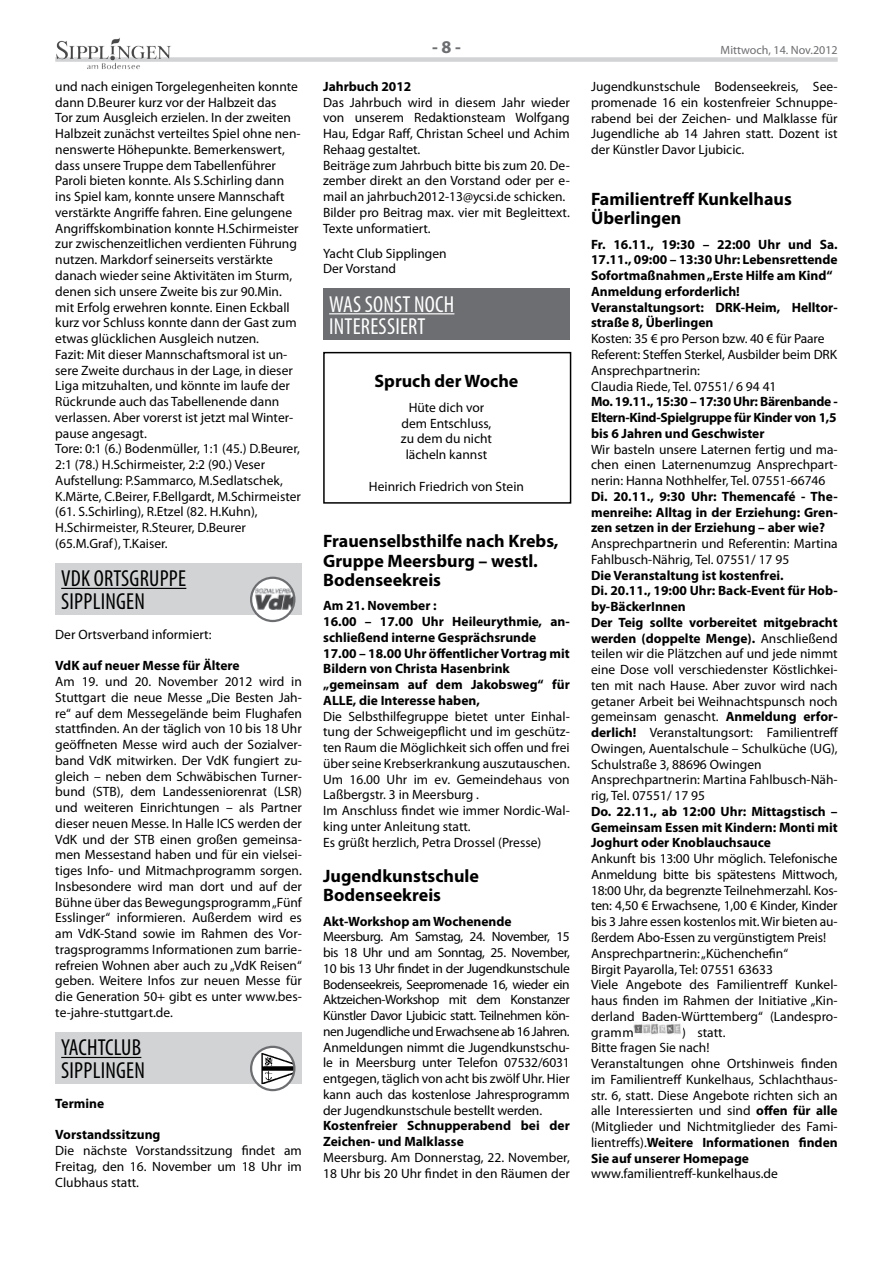
<style>
.page{position:relative;width:893px;height:1263px;background:#fff}
.page>*{position:absolute;margin:0;border:0;box-sizing:border-box;transform-origin:0 0}
.t1{font:condensed 23.25px/22.5px "Myriad Pro";letter-spacing:.01em;color:#000}
.t2{font:condensed 23.25px/22.5px "Myriad Pro";letter-spacing:.01em;color:#fff}
.t3{font:700 18px/19.5px "Myriad Pro";color:#000}
.t4{font:700 18px "Myriad Pro";color:#6d6e71}
.t5{font:13.5px/15.8px "Myriad Pro";color:#000}
.t6{font:700 13.5px/15.8px "Myriad Pro";color:#000}
.t7{font:12px "Myriad Pro";color:#6d6e71}
.s1{font-weight:700}
</style>
<div class="page">
<div style="left:55px;top:57px;width:783px;height:5px;background:#d1d3d4"></div>
<img style="left:56px;top:37px;width:64px;height:22px">
<div style="left:55px;top:563px;width:247px;height:51px;background:#d1d3d4"></div>
<hr style="left:61px;top:588px;width:125px;height:1px;background:#000">
<svg style="left:251px;top:578px;width:43px;height:43px"></svg>
<img style="left:254px;top:588px;width:40px;height:22px">
<div style="left:250px;top:577px;width:45px;height:45px;border:2px solid #6d6e71;border-radius:50%"></div>
<div style="left:55px;top:1032px;width:247px;height:51px;background:#d1d3d4"></div>
<hr style="left:61px;top:1057px;width:80px;height:1px;background:#000">
<svg style="left:251px;top:1047px;width:43px;height:43px"></svg>
<img style="left:261px;top:1053px;width:33px;height:31px">
<div style="left:250px;top:1046px;width:45px;height:45px;border:2px solid #6d6e71;border-radius:50%"></div>
<div style="left:323px;top:289px;width:247px;height:51px;background:#6d6e71"></div>
<hr style="left:329px;top:313px;width:125px;height:1px;background:#fff">
<div style="left:323px;top:352px;width:248px;height:152px;border:2px solid #000"></div>
<img style="left:634px;top:1023px;width:47px;height:12px">
<p class="t5" style="left:55px;top:78px;width:247px">und nach einigen Torgelegenheiten konnte dann D.Beurer kurz vor der Halbzeit das<br>Tor zum Ausgleich erzielen. In der zweiten Halbzeit zunächst verteiltes Spiel ohne nen&shy;nenswerte Höhepunkte. Bemerkenswert, dass unsere Truppe dem Tabellenführer Paroli bieten konnte. Als S.Schirling dann ins Spiel kam, konnte unsere Mannschaft verstärkte Angriffe fahren. Eine gelungene Angriffskombination konnte H.Schirmeister zur zwischenzeitlichen verdienten Führung nutzen. Markdorf seinerseits verstärkte danach wieder seine Aktivitäten im Sturm, denen sich unsere Zweite bis zur 90.Min. mit Erfolg erwehren konnte. Einen Eckball kurz vor Schluss konnte dann der Gast zum etwas glücklichen Ausgleich nutzen.<br>Fazit: Mit dieser Mannschaftsmoral ist un&shy;sere Zweite durchaus in der Lage, in dieser Liga mitzuhalten, und könnte im laufe der Rückrunde auch das Tabellenende dann verlassen. Aber vorerst ist jetzt mal Winter&shy;pause angesagt.<br>Tore: 0:1 (6.) Bodenmüller, 1:1 (45.) D.Beurer, 2:1 (78.) H.Schirmeister, 2:2 (90.) Veser Aufstellung: P.Sammarco, M.Sedlatschek, K.Märte, C.Beirer, F.Bellgardt, M.Schirmeister (61. S.Schirling), R.Etzel (82. H.Kuhn), H.Schirmeister, R.Steurer, D.Beurer (65.M.Graf), T.Kaiser.</p>
<h1 class="t1" style="left:61px;top:567px;width:126px">VDK ORTSGRUPPE<br>SIPPLINGEN</h1>
<p class="t5" style="left:55px;top:626px;width:158px">Der Ortsverband informiert:</p>
<p class="t6" style="left:55px;top:657px;width:186px">VdK auf neuer Messe für Ältere</p>
<p class="t5" style="left:55px;top:673px;width:248px;text-align:justify">Am 19. und 20. November 2012 wird in Stuttgart die neue Messe „Die Besten Jah&shy;re“ auf dem Messegelände beim Flughafen stattfinden. An der täglich von 10 bis 18 Uhr geöffneten Messe wird auch der Sozialver&shy;band VdK mitwirken. Der VdK fungiert zu&shy;gleich – neben dem Schwäbischen Turner&shy;bund (STB), dem Landesseniorenrat (LSR) und weiteren Einrichtungen – als Partner dieser neuen Messe. In Halle ICS werden der VdK und der STB einen großen gemeinsa&shy;men Messestand haben und für ein vielsei&shy;tiges Info- und Mitmachprogramm sorgen.<br>Insbesondere wird man dort und auf der Bühne über das Bewegungsprogramm „Fünf Esslinger“ informieren. Außerdem wird es am VdK-Stand sowie im Rahmen des Vor&shy;tragsprogramms Informationen zum barrie&shy;refreien Wohnen aber auch zu „VdK Reisen“ geben. Weitere Infos zur neuen Messe für die Generation 50+ gibt es unter www.bes&shy;te-jahre-stuttgart.de.</p>
<h1 class="t1" style="left:61px;top:1036px;width:85px">YACHTCLUB<br>SIPPLINGEN</h1>
<p class="t6" style="left:55px;top:1095px;width:50px">Termine</p>
<p class="t6" style="left:55px;top:1126px;width:107px">Vorstandssitzung</p>
<p class="t5" style="left:55px;top:1142px;width:248px;text-align:justify">Die nächste Vorstandssitzung findet am Freitag, den 16. November um 18 Uhr im Clubhaus statt.</p>
<h2 class="t4" style="left:432px;top:35px;width:30px">- 8 -</h2>
<p class="t7" style="left:720px;top:43px;width:119px">Mittwoch, 14. Nov.2012</p>
<p class="t6" style="left:323px;top:78px;width:90px">Jahrbuch 2012</p>
<p class="t5" style="left:323px;top:94px;width:248px">Das Jahrbuch wird in diesem Jahr wieder von unserem Redaktionsteam Wolfgang Hau, Edgar Raff, Christan Scheel und Achim Rehaag gestaltet.<br>Beiträge zum Jahrbuch bitte bis zum 20. De&shy;zember direkt an den Vorstand oder per e&shy;mail an jahrbuch2012-13@ycsi.de schicken.<br>Bilder pro Beitrag max. vier mit Begleittext.<br>Texte unformatiert.</p>
<p class="t5" style="left:323px;top:245px;width:125px">Yacht Club Sipplingen<br>Der Vorstand</p>
<h1 class="t2" style="left:329px;top:292px;width:127px">WAS SONST NOCH<br>INTERESSIERT</h1>
<h2 class="t3" style="left:374px;top:371px;width:145px">Spruch der Woche</h2>
<p class="t5" style="left:401px;top:399px;width:93px;text-align:center">Hüte dich vor dem Entschluss, zu dem du nicht lächeln kannst</p>
<p class="t5" style="left:369px;top:478px;width:157px">Heinrich Friedrich von Stein</p>
<h2 class="t3" style="left:323px;top:531px;width:237px">Frauenselbsthilfe nach Krebs,<br>Gruppe Meersburg – westl.<br>Bodenseekreis</h2>
<p class="t6" style="left:323px;top:597px;width:248px">Am 21. November :<br>16.00 – 17.00 Uhr Heileurythmie, an&shy;schließend interne Gesprächsrunde<br>17.00 – 18.00 Uhr öffentlicher Vortrag mit<br>Bildern von Christa Hasenbrink „gemeinsam auf dem Jakobsweg“ für<br>ALLE, die Interesse haben,</p>
<p class="t5" style="left:323px;top:708px;width:248px">Die Selbsthilfegruppe bietet unter Einhal&shy;tung der Schweigepflicht und im geschütz&shy;ten Raum die Möglichkeit sich offen und frei über seine Krebserkrankung auszutauschen.<br>Um 16.00 Uhr im ev. Gemeindehaus von Laßbergstr. 3 in Meersburg .<br>Im Anschluss findet wie immer Nordic-Wal&shy;king unter Anleitung statt.<br>Es grüßt herzlich, Petra Drossel (Presse)</p>
<h2 class="t3" style="left:323px;top:865px;width:157px">Jugendkunstschule<br>Bodenseekreis</h2>
<p class="t6" style="left:323px;top:913px;width:190px">Akt-Workshop am Wochenende</p>
<p class="t5" style="left:323px;top:929px;width:248px;text-align:justify">Meersburg. Am Samstag, 24. November, 15 bis 18 Uhr und am Sonntag, 25. November, 10 bis 13 Uhr findet in der Jugendkunstschule Bodenseekreis, Seepromenade 16, wieder ein Aktzeichen-Workshop mit dem Konstanzer Künstler Davor Ljubicic statt. Teilnehmen kön&shy;nen Jugendliche und Erwachsene ab 16 Jahren.<br>Anmeldungen nimmt die Jugendkunstschu&shy;le in Meersburg unter Telefon 07532/6031 entgegen, täglich von acht bis zwölf Uhr. Hier kann auch das kostenlose Jahresprogramm der Jugendkunstschule bestellt werden.</p>
<p class="t6" style="left:323px;top:1117px;width:248px">Kostenfreier Schnupperabend bei der<br>Zeichen- und Malklasse</p>
<p class="t5" style="left:323px;top:1149px;width:248px">Meersburg. Am Donnerstag, 22. November,<br>18 Uhr bis 20 Uhr findet in den Räumen der</p>
<p class="t5" style="left:591px;top:78px;width:248px;text-align:justify">Jugendkunstschule Bodenseekreis, See&shy;promenade 16 ein kostenfreier Schnuppe&shy;rabend bei der Zeichen- und Malklasse für Jugendliche ab 14 Jahren statt. Dozent ist der Künstler Davor Ljubicic.</p>
<h2 class="t3" style="left:591px;top:189px;width:202px">Familientreff Kunkelhaus<br>Überlingen</h2>
<p class="t6" style="left:591px;top:236px;width:248px">Fr. 16.11., 19:30 – 22:00 Uhr und Sa.<br>17.11., 09:00 – 13:30 Uhr: Lebensrettende Sofortmaßnahmen „Erste Hilfe am Kind“ Anmeldung erforderlich!<br>Veranstaltungsort: DRK-Heim, Helltor&shy;straße 8, Überlingen</p>
<p class="t5" style="left:591px;top:331px;width:247px">Kosten: 35 € pro Person bzw. 40 € für Paare Referent: Steffen Sterkel, Ausbilder beim DRK Ansprechpartnerin:<br>Claudia Riede, Tel. 07551/ 6 94 41</p>
<p class="t6" style="left:591px;top:393px;width:248px;text-align:justify">Mo. 19.11., 15:30 – 17:30 Uhr: Bärenbande - Eltern-Kind-Spielgruppe für Kinder von 1,5 bis 6 Jahren und Geschwister</p>
<p class="t5" style="left:591px;top:441px;width:248px;text-align:justify">Wir basteln unsere Laternen fertig und ma&shy;chen einen Laternenumzug Ansprechpart&shy;nerin: Hanna Nothhelfer, Tel. 07551-66746</p>
<p class="t6" style="left:591px;top:488px;width:248px;text-align:justify">Di. 20.11., 9:30 Uhr: Themencafé - The&shy;menreihe: Alltag in der Erziehung: Gren&shy;zen setzen in der Erziehung – aber wie?</p>
<p class="t5" style="left:591px;top:535px;width:248px">Ansprechpartnerin und Referentin: Martina<br>Fahlbusch-Nährig, Tel. 07551/ 17 95</p>
<p class="t5" style="left:591px;top:567px;width:249px"><span class="s1">Die Veranstaltung ist kostenfrei.<br>Di. 20.11., 19:00 Uhr: Back-Event für Hob&shy;by-BäckerInnen<br>Der Teig sollte vorbereitet mitgebracht werden (doppelte Menge).</span> Anschließend teilen wir die Plätzchen auf und jede nimmt eine Dose voll verschiedenster Köstlichkei&shy;ten mit nach Hause. Aber zuvor wird nach getaner Arbeit bei Weihnachtspunsch noch gemeinsam genascht. <span class="s1">Anmeldung erfor&shy;derlich!</span> Veranstaltungsort: Familientreff Owingen, Auentalschule – Schulküche (UG), Schulstraße 3, 88696 Owingen Ansprechpartnerin: Martina Fahlbusch-Näh&shy;rig, Tel. 07551/ 17 95</p>
<p class="t6" style="left:591px;top:803px;width:248px;text-align:justify">Do. 22.11., ab 12:00 Uhr: Mittagstisch – Gemeinsam Essen mit Kindern: Monti mit Joghurt oder Knoblauchsauce</p>
<p class="t5" style="left:591px;top:850px;width:248px">Ankunft bis 13:00 Uhr möglich. Telefonische Anmeldung bitte bis spätestens Mittwoch, 18:00 Uhr, da begrenzte Teilnehmerzahl. Kos&shy;ten: 4,50 € Erwachsene, 1,00 € Kinder, Kinder bis 3 Jahre essen kostenlos mit. Wir bieten au&shy;ßerdem Abo-Essen zu vergünstigtem Preis!<br>Ansprechpartnerin: „Küchenchefin“<br>Birgit Payarolla, Tel: 07551 63633<br>Viele Angebote des Familientreff Kunkel&shy;haus finden im Rahmen der Initiative „Kin&shy;derland Baden-Württemberg“ (Landespro&shy;gramm</p>
<p class="t5" style="left:591px;top:1024px;width:248px;text-indent:91px">) statt.<br>Bitte fragen Sie nach!<br>Veranstaltungen ohne Ortshinweis finden im Familientreff Kunkelhaus, Schlachthaus&shy;str. 6, statt. Diese Angebote richten sich an alle Interessierten und sind <span class="s1">offen für alle </span>(Mitglieder und Nichtmitglieder des Fami&shy;lientreffs).<span class="s1">Weitere Informationen finden Sie auf unserer Homepage</span></p>
<p class="t5" style="left:591px;top:1166px;width:188px">www.familientreff-kunkelhaus.de</p>
</div>
